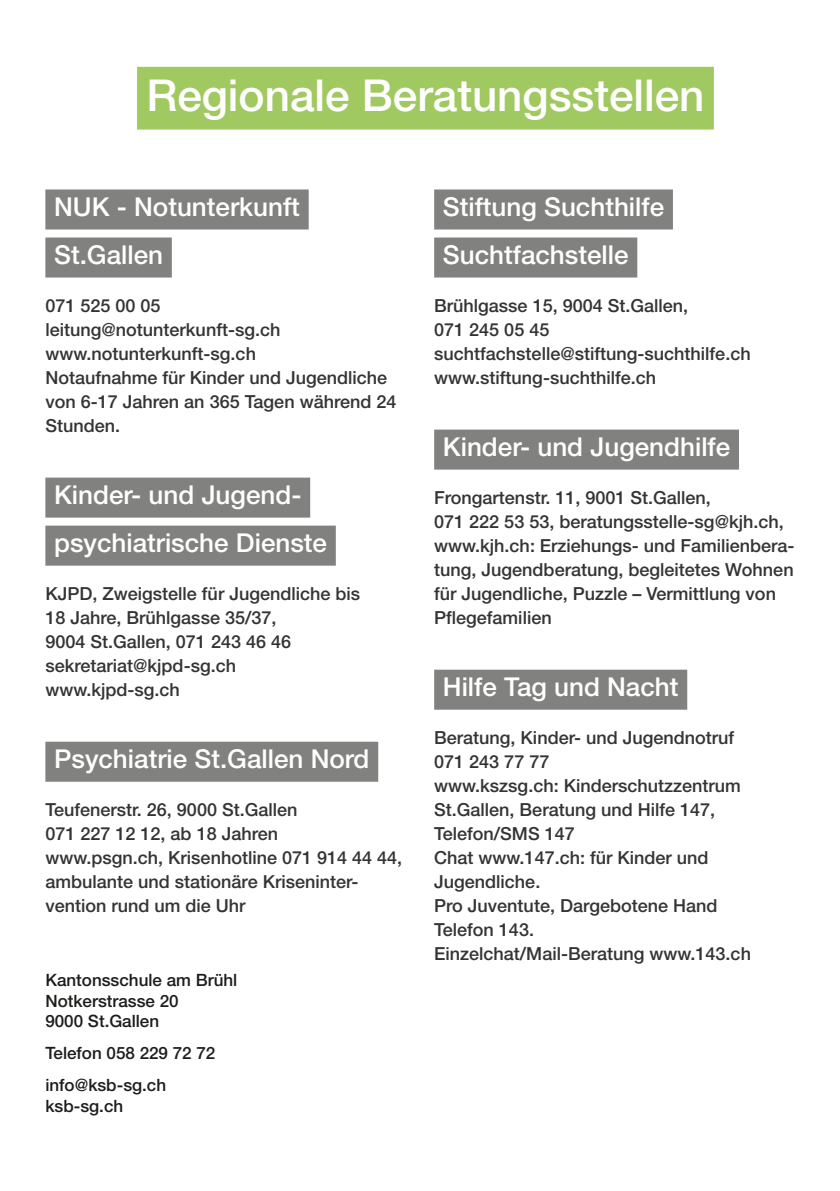
<style>
.page{position:relative;width:840px;height:1191px;background:#fff}
.page>*{position:absolute;margin:0;border:0;box-sizing:border-box;transform-origin:0 0}
.t1{font:500 44px "Helvetica Neue LT Std";color:#fff}
.t2{font:500 26px/48px "Helvetica Neue LT Std";color:#fff}
.t3{font:500 18px/24px "Helvetica Neue LT Std";color:#343433}
.t4{font:500 17px/20.4px "Helvetica Neue LT Std";color:#1d1d1b}
</style>
<div class="page">
<div style="left:137px;top:67px;width:576px;height:62px;background:#a1c961"></div>
<div style="left:45px;top:189px;width:263px;height:40px;background:#818180"></div>
<div style="left:45px;top:237px;width:127px;height:40px;background:#818180"></div>
<div style="left:45px;top:477px;width:265px;height:40px;background:#818180"></div>
<div style="left:45px;top:525px;width:290px;height:40px;background:#818180"></div>
<div style="left:45px;top:741px;width:333px;height:40px;background:#818180"></div>
<div style="left:434px;top:189px;width:238px;height:40px;background:#818180"></div>
<div style="left:434px;top:237px;width:203px;height:40px;background:#818180"></div>
<div style="left:434px;top:429px;width:304px;height:40px;background:#818180"></div>
<div style="left:434px;top:669px;width:252px;height:40px;background:#818180"></div>
<h1 class="t1" style="left:146px;top:69px;width:559px">Regionale Beratungsstellen</h1>
<h2 class="t2" style="left:54px;top:182px;width:247px">NUK - Notunterkunft<br>St.Gallen</h2>
<p class="t3" style="left:45px;top:293px;width:352px">071 525 00 05 leitung@notunterkunft-sg.ch www.notunterkunft-sg.ch<br>Notaufnahme für Kinder und Jugendliche von 6-17 Jahren an 365 Tagen während 24<br>Stunden.</p>
<h2 class="t2" style="left:54px;top:470px;width:274px">Kinder- und Jugend&shy;psychiatrische Dienste</h2>
<p class="t3" style="left:45px;top:581px;width:316px">KJPD, Zweigstelle für Jugendliche bis<br>18 Jahre, Brühlgasse 35/37,<br>9004 St.Gallen, 071 243 46 46 sekretariat@kjpd-sg.ch www.kjpd-sg.ch</p>
<h2 class="t2" style="left:54px;top:734px;width:317px">Psychiatrie St.Gallen Nord</h2>
<p class="t3" style="left:45px;top:797px;width:358px">Teufenerstr. 26, 9000 St.Gallen<br>071 227 12 12, ab 18 Jahren<br>www.psgn.ch, Krisenhotline 071 914 44 44, ambulante und stationäre Kriseninter&shy;vention rund um die Uhr</p>
<p class="t4" style="left:45px;top:970px;width:193px">Kantonsschule am Brühl<br>Notkerstrasse 20<br>9000 St.Gallen</p>
<p class="t4" style="left:45px;top:1037px;width:171px;line-height:32px">Telefon 058 229 72 72 info@ksb-sg.ch</p>
<p class="t4" style="left:45px;top:1095px;width:79px">ksb-sg.ch</p>
<h2 class="t2" style="left:442px;top:182px;width:223px">Stiftung Suchthilfe<br>Suchtfachstelle</h2>
<p class="t3" style="left:434px;top:293px;width:318px">Brühlgasse 15, 9004 St.Gallen,<br>071 245 05 45 suchtfachstelle@stiftung-suchthilfe.ch www.stiftung-suchthilfe.ch</p>
<h2 class="t2" style="left:442px;top:422px;width:289px">Kinder- und Jugendhilfe</h2>
<p class="t3" style="left:434px;top:485px;width:361px">Frongartenstr. 11, 9001 St.Gallen,<br>071 222 53 53, beratungsstelle-sg@kjh.ch, www.kjh.ch: Erziehungs- und Familienbera&shy;tung, Jugendberatung, begleitetes Wohnen für Jugendliche, Puzzle – Vermittlung von Pflegefamilien</p>
<h2 class="t2" style="left:442px;top:662px;width:237px">Hilfe Tag und Nacht</h2>
<p class="t3" style="left:434px;top:725px;width:318px">Beratung, Kinder- und Jugendnotruf<br>071 243 77 77<br>www.kszsg.ch: Kinderschutzzentrum<br>St.Gallen, Beratung und Hilfe 147,<br>Telefon/SMS 147<br>Chat www.147.ch: für Kinder und<br>Jugendliche.<br>Pro Juventute, Dargebotene Hand<br>Telefon 143.<br>Einzelchat/Mail-Beratung www.143.ch</p>
</div>
